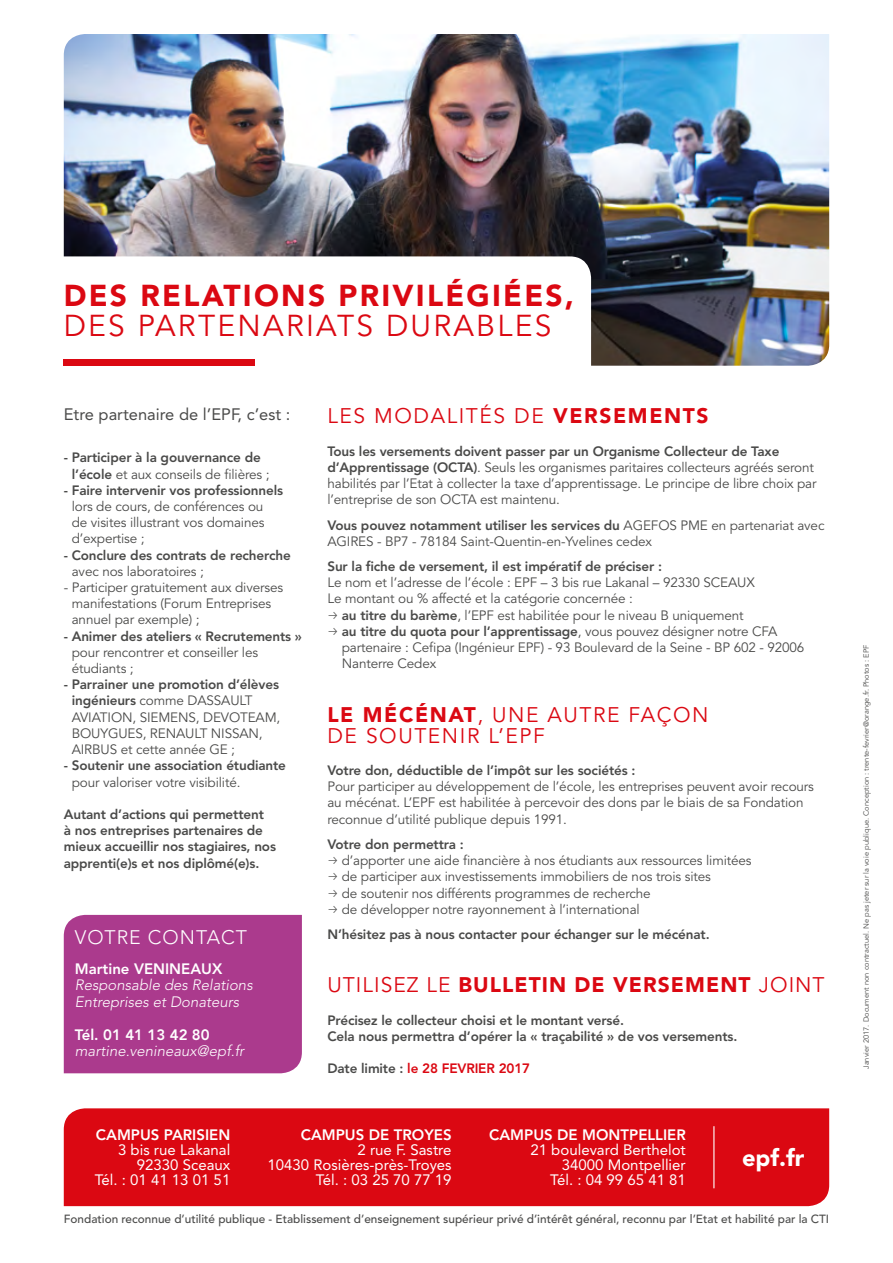
<style>
.page{position:relative;width:893px;height:1263px;background:#fff}
.page>*{position:absolute;margin:0;border:0;box-sizing:border-box;transform-origin:0 0}
.t1{font:900 30px "Avenir LT Std";letter-spacing:.075em;color:#db0812}
.t2{font:30px "Avenir LT Std";letter-spacing:.075em;color:#db0812}
.t3{font:900 23.7px "Avenir LT Std";color:#fff}
.t4{font:21px/21px "Avenir LT Std";letter-spacing:.075em;color:#db0812}
.t5{font:900 21px "Avenir LT Std";letter-spacing:.05em;color:#db0812}
.t6{font:300 19.5px "Avenir LT Std";letter-spacing:.05em;color:#fff}
.t7{font:16.5px "Avenir LT Std";color:#4a4a49}
.t8{font:15px/15px "Avenir LT Std";color:#fff;text-align:right}
.t9{font:800 15px "Avenir LT Std";color:#fff}
.t10{font:italic 300 15px/16.5px "Avenir LT Std";color:#fff}
.t11{font:13.5px/16.2px "Avenir LT Std";letter-spacing:-.01em;color:#4a4a49}
.t12{font:800 13.5px/16.2px "Avenir LT Std";letter-spacing:-.01em;color:#4a4a49}
.t13{font:800 13.5px "Avenir LT Std";color:#db0812}
.t14{font:500 11.85px "Avenir LT Std";color:#4a4a49}
.t15{font:7.5px "Avenir LT Std";color:#4a4a49}
.s1{font-weight:400}
.s2{font-weight:800}
.s3{font-weight:900}
.s4{color:#db0812}
</style>
<div class="page">
<img style="left:64px;top:34px;width:765px;height:332px">
<div style="left:64px;top:1108px;width:765px;height:98px;background:#db0812"></div>
<hr style="left:713px;top:1126px;width:1px;height:62px;background:#fff">
<svg style="left:63px;top:256px;width:528px;height:110px"></svg>
<div style="left:64px;top:359px;width:191px;height:7px;background:#db0812"></div>
<div style="left:64px;top:915px;width:238px;height:158px;background:#ab3a8d"></div>
<h1 class="t1" style="left:64px;top:277px;width:512px">DES RELATIONS PRIVILÉGIÉES,</h1>
<h1 class="t2" style="left:64px;top:308px;width:489px">DES PARTENARIATS DURABLES</h1>
<p class="t7" style="left:64px;top:405px;width:228px">Etre partenaire de l’EPF, c’est :</p>
<p class="t12" style="left:72px;top:450px;width:199px;text-indent:-8px">- Participer à la gouvernance de l’école <span class="s1">et aux conseils de filières ;</span></p>
<p class="t12" style="left:64px;top:482px;width:221px">- Faire intervenir vos professionnels</p>
<p class="t11" style="left:72px;top:499px;width:194px;text-align:justify">lors de cours, de conférences ou de visites illustrant vos domaines d’expertise ;</p>
<p class="t12" style="left:64px;top:547px;width:229px">- Conclure des contrats de recherche</p>
<p class="t11" style="left:72px;top:563px;width:134px">avec nos laboratoires ;</p>
<p class="t11" style="left:72px;top:580px;width:213px;text-indent:-8px">- Participer gratuitement aux diverses manifestations (Forum Entreprises annuel par exemple) ;</p>
<p class="t12" style="left:64px;top:628px;width:240px">- Animer des ateliers « Recrutements »</p>
<p class="t11" style="left:72px;top:644px;width:188px">pour rencontrer et conseiller les étudiants ;</p>
<p class="t11" style="left:72px;top:677px;width:210px;text-indent:-8px"><span class="s2">- Parrainer une promotion d’élèves ingénieurs</span> comme DASSAULT<br>AVIATION, SIEMENS, DEVOTEAM,<br>BOUYGUES, RENAULT NISSAN,<br>AIRBUS et cette année GE ;</p>
<p class="t12" style="left:64px;top:757px;width:224px">- Soutenir une association étudiante</p>
<p class="t11" style="left:72px;top:774px;width:170px">pour valoriser votre visibilité.</p>
<p class="t12" style="left:64px;top:806px;width:214px">Autant d’actions qui permettent<br>à nos entreprises partenaires de mieux accueillir nos stagiaires, nos apprenti(e)s et nos diplômé(e)s.</p>
<h3 class="t6" style="left:75px;top:925px;width:174px">VOTRE CONTACT</h3>
<p class="t9" style="left:75px;top:959px;width:80px">Martine VENINEAU</p>
<p class="t9" style="left:212px;top:959px;width:12px">X</p>
<p class="t10" style="left:75px;top:977px;width:179px">Responsable des Relations<br>Entreprises et Donateurs</p>
<p class="t9" style="left:75px;top:1025px;width:136px">Tél. 01 41 13 42 80</p>
<p class="t10" style="left:75px;top:1043px;width:171px">martine.venineaux@epf.fr</p>
<h3 class="t4" style="left:327px;top:406px;width:383px">LES MODALITÉS DE <span class="s3">VERSEMENTS</span></h3>
<p class="t11" style="left:327px;top:443px;width:491px"><span class="s2">Tous les versements doivent passer par un Organisme Collecteur de Taxe d’Apprentissage (OCTA)</span>. Seuls les organismes paritaires collecteurs agréés seront habilités par l’Etat à collecter la taxe d’apprentissage. Le principe de libre choix par l’entreprise de son OCTA est maintenu.</p>
<p class="t11" style="left:327px;top:517px;width:499px"><span class="s2">Vous pouvez notamment utiliser les services du</span> AGEFOS PME en partenariat avec<br>AGIRES - BP7 - 78184 Saint-Quentin-en-Yvelines cedex</p>
<p class="t12" style="left:327px;top:558px;width:336px">Sur la fiche de versement, il est impératif de préciser :</p>
<p class="t11" style="left:327px;top:575px;width:429px">Le nom et l’adresse de l’école : EPF – 3 bis rue Lakanal – 92330 SCEAUX<br>Le montant ou % affecté et la catégorie concernée :</p>
<p class="t11" style="left:342px;top:607px;width:464px"><span class="s2">au titre du barème</span>, l’EPF est habilitée pour le niveau B uniquement<br><span class="s2">au titre du quota pour l’apprentissage</span>, vous pouvez désigner notre CFA partenaire : Cefipa (Ingénieur EPF) - 93 Boulevard de la Seine - BP 602 - 92006<br>Nanterre Cedex</p>
<h3 class="t4" style="left:327px;top:704px;width:383px"><span class="s3">LE MÉCÉNAT</span>, UNE AUTRE FAÇON<br>DE SOUTENIR L’EPF</h3>
<p class="t12" style="left:327px;top:762px;width:309px">Votre don, déductible de l’impôt sur les sociétés :</p>
<p class="t11" style="left:327px;top:779px;width:488px">Pour participer au développement de l’école, les entreprises peuvent avoir recours au mécénat. L’EPF est habilitée à percevoir des dons par le biais de sa Fondation reconnue d’utilité publique depuis 1991.</p>
<p class="t12" style="left:327px;top:836px;width:138px">Votre don permettra :</p>
<p class="t11" style="left:342px;top:853px;width:411px">d’apporter une aide financière à nos étudiants aux ressources limitées de participer aux investissements immobiliers de nos trois sites<br>de soutenir nos différents programmes de recherche<br>de développer notre rayonnement à l’international</p>
<p class="t12" style="left:327px;top:926px;width:384px">N ’hésitez pas à nous contacter pour échanger sur le mécénat.</p>
<h3 class="t4" style="left:327px;top:975px;width:27px">Utilise</h3>
<h3 class="t5" style="left:407px;top:972px;width:97px"><span class="s1">z le</span> BULLET</h3>
<h3 class="t5" style="left:542px;top:972px;width:88px">IN DE VERSEMENT</h3>
<h3 class="t4" style="left:759px;top:975px;width:15px">joint</h3>
<p class="t12" style="left:327px;top:1012px;width:411px">Précisez le collecteur choisi et le montant versé.<br>Cela nous permettra d’opérer la « traçabilité » de vos versements.</p>
<p class="t12" style="left:327px;top:1060px;width:147px">Date limite : <span class="s4">le 28 FEVRIER</span></p>
<p class="t13" style="left:499px;top:1061px;width:33px">2017</p>
<p class="t9" style="left:301px;top:1126px;width:152px">Campus de Troyes</p>
<p class="t8" style="left:268px;top:1143px;width:186px">2 rue F. Sastre<br>10430 Rosières-près-Troyes<br>Tél. : 03 25 70 77 19</p>
<p class="t9" style="left:489px;top:1126px;width:198px">Campus de Montpellier</p>
<p class="t8" style="left:530px;top:1143px;width:157px">21 boulevard Berthelot<br>34000 Montpellier<br>Tél. : 04 99 65 41 81</p>
<p class="t9" style="left:96px;top:1126px;width:136px">Campus parisien</p>
<p class="t8" style="left:95px;top:1143px;width:137px">3 bis rue Lakanal<br>92330 Sceaux<br>Tél. : 01 41 13 01 51</p>
<h2 class="t3" style="left:742px;top:1143px;width:64px">EPF.FR</h2>
<p class="t14" style="left:64px;top:1212px;width:767px">Fondation reconnue d’utilité publique - Etablissement d’enseignement supérieur privé d’intérêt général, reconnu par l’Etat et habilité par la CTI</p>
<p class="t15" style="left:862px;top:1069px;width:426px;rotate:-90deg">Janvier 2017. Document non contractuel. Ne pas jeter sur la voie publique. Conception : trente-fevrier@orange.fr. Photos : EPF</p>
</div>
